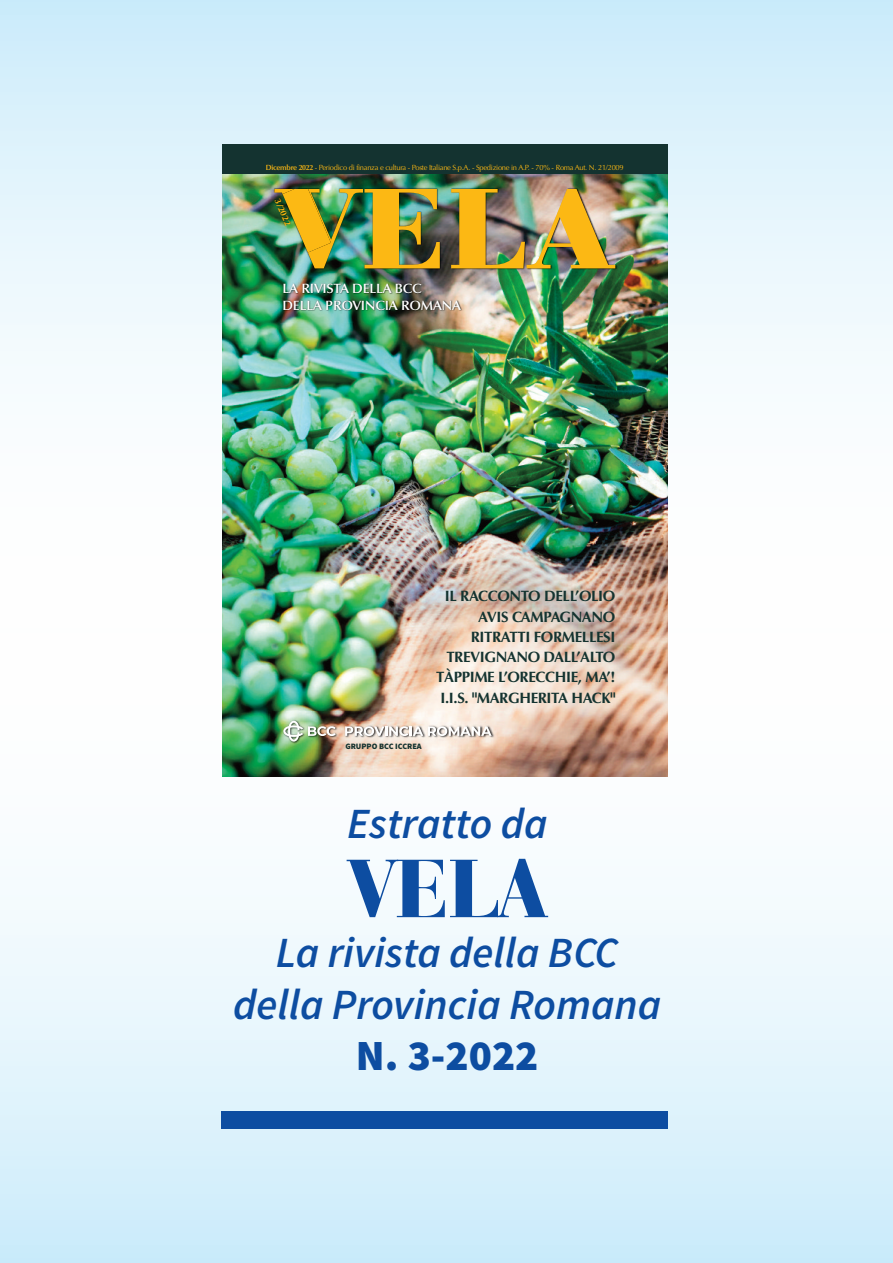
<style>
.page{position:relative;width:893px;height:1263px;background:#fff}
.page>*{position:absolute;margin:0;border:0;box-sizing:border-box;transform-origin:0 0}
.t1{font:700 112.5px "Bodoni BE";color:#fcb814}
.t2{font:900 86.1px "Bauer Bodoni BT";color:#0d4da1}
.t3{font:italic 600 43.05px/51.6px "Source Sans Pro";color:#0d4da1;text-align:center}
.t4{font:900 43.05px "Source Sans Pro";color:#0d4da1}
.t5{font:700 15px/20.2px "Optima";letter-spacing:-.025em;color:#143330;text-align:right}
.t6{font:600 13.5px/16.5px "Optima";letter-spacing:-.015em;color:#fff}
.t7{font:700 9px "Optima";color:#fcb814}
.t8{font:900 8.25px "Source Sans Pro";color:#143330}
.t9{font:7.5px "Optima";letter-spacing:-.035em;color:#fcb814}
.s1{font-weight:600}
</style>
<div class="page">
<div style="left:0;top:627px;width:893px;height:636px;background:linear-gradient(to bottom,#fff,#d0edfa)"></div>
<div style="left:0;top:0;width:893px;height:633px;background:linear-gradient(to bottom,#d0edfa,#fff)"></div>
<img style="left:222px;top:174px;width:446px;height:602px">
<img style="left:229px;top:174px;width:434px;height:161px">
<div style="left:222px;top:145px;width:446px;height:29px;background:#143330"></div>
<img style="left:279px;top:279px;width:341px;height:44px">
<img style="left:244px;top:184px;width:87px;height:85px">
<img style="left:282px;top:189px;width:49px;height:64px">
<img style="left:269px;top:711px;width:250px;height:48px">
<svg style="left:283px;top:721px;width:53px;height:21px"></svg>
<svg style="left:345px;top:726px;width:147px;height:10px"></svg>
<div style="left:221px;top:1112px;width:447px;height:17px;background:#0d4da1"></div>
<p class="t9" style="left:266px;top:163px;width:359px"><span class="s1">Dicembre 2022</span> - Periodico di finanza e cultura - Poste Italiane S.p.A. - Spedizione in A.P. - 70% - Roma Aut. N. 21/2009</p>
<h1 class="t1" style="left:274px;top:186px;width:342px">VELA</h1>
<p class="t7" style="left:282px;top:197px;width:30px;rotate:67deg">3/2022</p>
<p class="t6" style="left:282px;top:281px;width:180px">LA RIVISTA DELLA BCC<br>DELLA PROVINCIA ROMANA</p>
<p class="t5" style="left:436px;top:586px;width:181px">IL RACCONTO DELL’OLIO<br>AVIS CAMPAGNANO<br>RITRATTI FORMELLESI<br>TREVIGNANO DALL’ALTO<br>TÀPPIME L’ORECCHIE, MA’!<br>I.I.S. "MARGHERITA HACK"</p>
<p class="t8" style="left:345px;top:741px;width:78px">GRUPPO BCC ICCREA</p>
<h3 class="t3" style="left:347px;top:798px;width:202px">Estratto da</h3>
<h2 class="t2" style="left:349px;top:860px;width:198px">VELA</h2>
<h3 class="t3" style="left:233px;top:927px;width:429px">La rivista della BCC della Provincia Romana</h3>
<h3 class="t4" style="left:356px;top:1028px;width:184px">N. 3-2022</h3>
</div>
